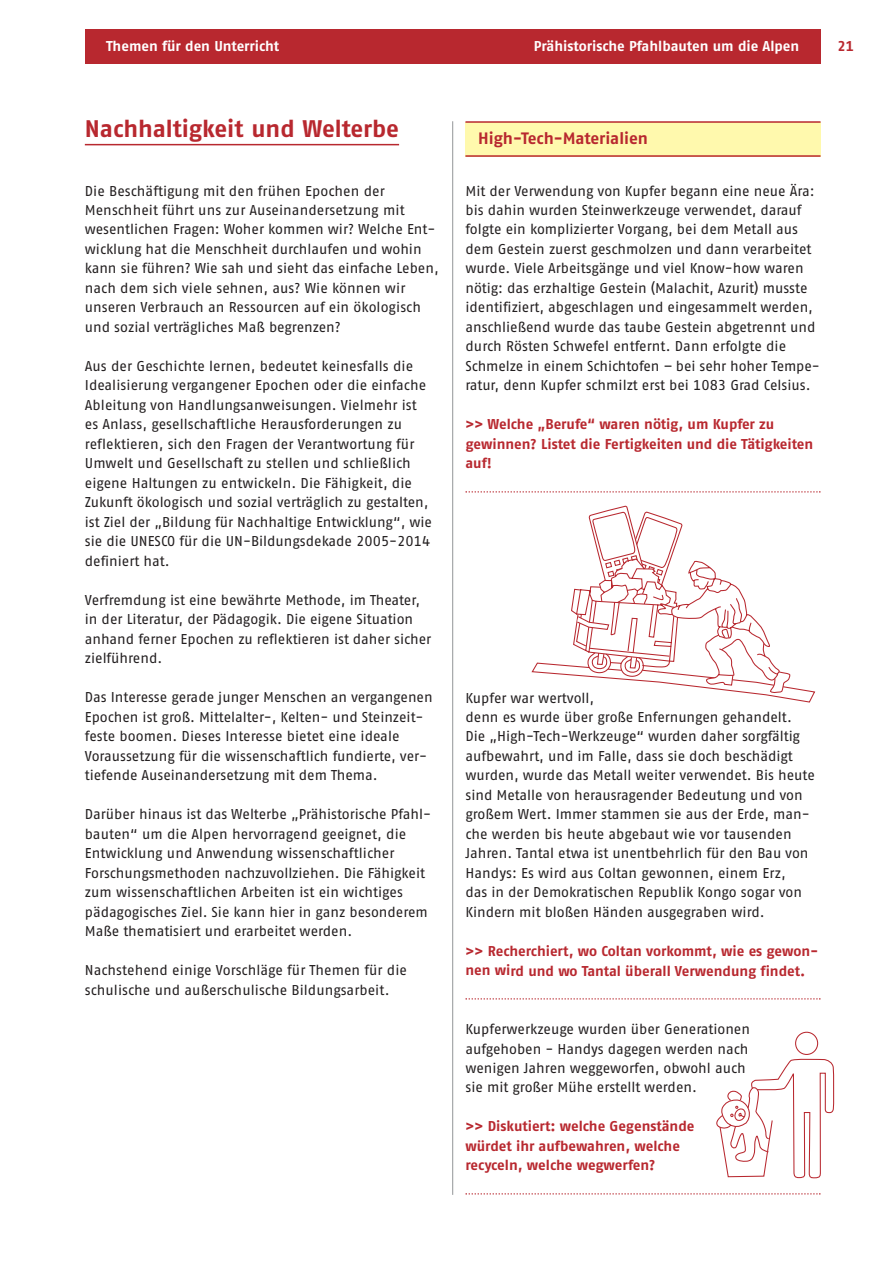
<style>
.page{position:relative;width:893px;height:1263px;background:#fff}
.page>*{position:absolute;margin:0;border:0;box-sizing:border-box;transform-origin:0 0}
.t1{font:24px "Fago No Bold Tf";letter-spacing:-.005em;color:#b8282f}
.t2{font:16.5px "Fago No Bold Tf";color:#b8282f}
.t3{font:14.25px/19.5px "Fago No Regular Tf";color:#231f20}
.t4{font:14.25px/19.5px "Fago No Bold Tf";letter-spacing:-.005em;color:#b8282f}
.t5{font:14.25px "Fago No Bold Tf";color:#fff}
</style>
<div class="page">
<div style="left:465px;top:122px;width:355px;height:34px;background:#fff9ad"></div>
<hr style="left:465px;top:121px;width:355px;height:2px;background:#b8282f">
<hr style="left:465px;top:155px;width:355px;height:2px;background:#b8282f">
<hr style="left:452px;top:121px;width:1px;height:1074px;background:#939598">
<div style="left:85px;top:30px;width:735px;height:34px;background:#b8282f"></div>
<svg style="left:465px;top:491px;width:355px;height:2px"></svg>
<svg style="left:465px;top:998px;width:355px;height:2px"></svg>
<svg style="left:465px;top:1193px;width:355px;height:2px"></svg>
<hr style="left:85px;top:144px;width:314px;height:1px;background:#b8282f">
<svg style="left:531px;top:505px;width:284px;height:198px"></svg>
<svg style="left:716px;top:1032px;width:118px;height:146px"></svg>
<p class="t5" style="left:106px;top:41px;width:174px">Themen für den Unterricht</p>
<p class="t5" style="left:534px;top:41px;width:267px">Prähistorische Pfahlbauten um die Alpen</p>
<p class="t4" style="left:837px;top:38px;width:18px">21</p>
<h1 class="t1" style="left:85px;top:120px;width:316px">Nachhaltigkeit und Welterbe</h1>
<p class="t3" style="left:85px;top:182px;width:355px">Die Beschäftigung mit den frühen Epochen der Menschheit führt uns zur Auseinandersetzung mit wesentlichen Fragen: Woher kommen wir? Welche Ent&shy;wicklung hat die Menschheit durchlaufen und wohin kann sie führen? Wie sah und sieht das einfache Leben, nach dem sich viele sehnen, aus? Wie können wir unseren Verbrauch an Ressourcen auf ein ökologisch und sozial verträgliches Maß begrenzen?</p>
<p class="t3" style="left:85px;top:358px;width:349px">Aus der Geschichte lernen, bedeutet keinesfalls die Idealisierung vergangener Epochen oder die einfache Ableitung von Handlungsanweisungen. Vielmehr ist es Anlass, gesellschaftliche Herausforderungen zu reflektieren, sich den Fragen der Verantwortung für Umwelt und Gesellschaft zu stellen und schließlich eigene Haltungen zu entwickeln. Die Fähigkeit, die Zukunft ökologisch und sozial verträglich zu gestalten, ist Ziel der „Bildung für Nachhaltige Entwicklung“, wie sie die UNESCO für die UN-Bildungsdekade 2005-2014 definiert hat.</p>
<p class="t3" style="left:85px;top:591px;width:348px">Verfremdung ist eine bewährte Methode, im Theater, in der Literatur, der Pädagogik. Die eigene Situation anhand ferner Epochen zu reflektieren ist daher sicher zielführend.</p>
<p class="t3" style="left:85px;top:689px;width:349px">Das Interesse gerade junger Menschen an vergangenen Epochen ist groß. Mittelalter-, Kelten- und Steinzeit&shy;feste boomen. Dieses Interesse bietet eine ideale Voraussetzung für die wissenschaftlich fundierte, ver&shy;tiefende Auseinandersetzung mit dem Thema.</p>
<p class="t3" style="left:85px;top:806px;width:348px">Darüber hinaus ist das Welterbe „Prähistorische Pfahl&shy;bauten“ um die Alpen hervorragend geeignet, die Entwicklung und Anwendung wissenschaftlicher Forschungsmethoden nachzuvollziehen. Die Fähigkeit zum wissenschaftlichen Arbeiten ist ein wichtiges pädagogisches Ziel. Sie kann hier in ganz besonderem Maße thematisiert und erarbeitet werden.</p>
<p class="t3" style="left:85px;top:962px;width:324px">Nachstehend einige Vorschläge für Themen für die schulische und außerschulische Bildungsarbeit.</p>
<p class="t2" style="left:478px;top:132px;width:171px">High-Tech-Materialien</p>
<p class="t3" style="left:465px;top:182px;width:356px">Mit der Verwendung von Kupfer begann eine neue Ära: bis dahin wurden Steinwerkzeuge verwendet, darauf folgte ein komplizierter Vorgang, bei dem Metall aus dem Gestein zuerst geschmolzen und dann verarbeitet wurde. Viele Arbeitsgänge und viel Know-how waren nötig: das erzhaltige Gestein (Malachit, Azurit) musste identifiziert, abgeschlagen und eingesammelt werden, anschließend wurde das taube Gestein abgetrennt und durch Rösten Schwefel entfernt. Dann erfolgte die Schmelze in einem Schichtofen – bei sehr hoher Tempe&shy;ratur, denn Kupfer schmilzt erst bei 1083 Grad Celsius.</p>
<p class="t4" style="left:465px;top:416px;width:349px">&gt;&gt; Welche „Berufe“ waren nötig, um Kupfer zu gewinnen? Listet die Fertigkeiten und die Tätigkeiten auf!</p>
<p class="t3" style="left:465px;top:689px;width:351px">Kupfer war wertvoll,<br>denn es wurde über große Enfernungen gehandelt.<br>Die „High-Tech-Werkzeuge“ wurden daher sorgfältig aufbewahrt, und im Falle, dass sie doch beschädigt wurden, wurde das Metall weiter verwendet. Bis heute sind Metalle von herausragender Bedeutung und von großem Wert. Immer stammen sie aus der Erde, man&shy;che werden bis heute abgebaut wie vor tausenden Jahren. Tantal etwa ist unentbehrlich für den Bau von Handys: Es wird aus Coltan gewonnen, einem Erz,<br>das in der Demokratischen Republik Kongo sogar von Kindern mit bloßen Händen ausgegraben wird.</p>
<p class="t4" style="left:465px;top:942px;width:354px">&gt;&gt; Recherchiert, wo Coltan vorkommt, wie es gewon&shy;nen wird und wo Tantal überall Verwendung findet.</p>
<p class="t3" style="left:465px;top:1021px;width:286px">Kupferwerkzeuge wurden über Generationen aufgehoben - Handys dagegen werden nach wenigen Jahren weggeworfen, obwohl auch sie mit großer Mühe erstellt werden.</p>
<p class="t4" style="left:465px;top:1118px;width:231px">&gt;&gt; Diskutiert: welche Gegenstände würdet ihr aufbewahren, welche recyceln, welche wegwerfen?</p>
</div>
